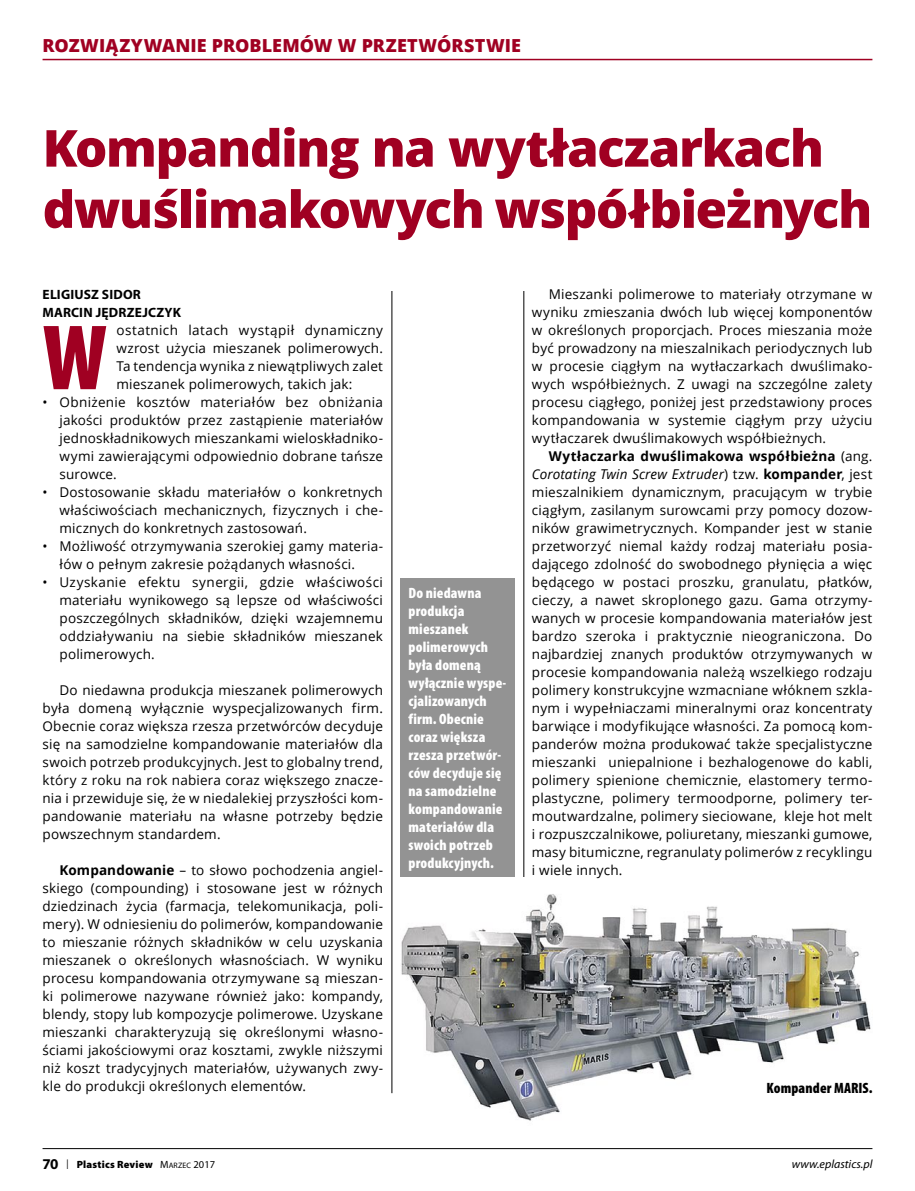
<style>
.page{position:relative;width:915px;height:1191px;background:#fff}
.page>*{position:absolute;margin:0;border:0;box-sizing:border-box;transform-origin:0 0}
.p09_first_letter{font:900 condensed 93.6px "Myriad Pro";color:#a00022}
.p01_tytul{font:800 51px/61.2px "Open Sans";letter-spacing:-.03em;color:#a00022}
.t1{font:800 18px "Open Sans";letter-spacing:.005em;color:#a00022}
.p20_foto{font:900 condensed 15px/18px "Myriad Pro";letter-spacing:.01em;color:#fff}
.p21_foto2{font:900 condensed 15px "Myriad Pro";letter-spacing:.01em;color:#000}
.p05_tekst{font:13.5px/18px "Open Sans";letter-spacing:.015em;color:#000;text-align:justify}
.p07_podpunkty{font:13.5px/18px "Open Sans";letter-spacing:.01em;color:#000;text-align:justify}
.p09_first_letter-2{font:13.5px/18px "Open Sans";letter-spacing:.015em;color:#000;text-align:justify}
.p03_autor{font:700 13.5px "Myriad Pro";letter-spacing:.015em;color:#000}
.t2{font:italic 12px "Myriad Pro";color:#000}
.t3{font:900 10.5px "Myriad Pro";letter-spacing:.02em;color:#000}
.s1{font-weight:700}
.s2{font-style:italic}
.s3{font-weight:700;font-size:15px}
.s4{font-weight:300;font-size:13.5px}
.s5{font-weight:400}
.s6{font-weight:400;font-size:7.8px}
</style>
<div class="page">
<hr style="left:391px;top:128px;width:1px;height:965px;background:#000">
<hr style="left:523px;top:128px;width:1px;height:965px;background:#000">
<hr style="left:43px;top:59px;width:829px;height:1px;background:#a00022">
<hr style="left:43px;top:1148px;width:829px;height:1px;background:#000">
<div style="left:350px;top:239px;width:207px;height:52px;background:#fff"></div>
<div style="left:470px;top:877px;width:118px;height:238px;background:#fff"></div>
<div style="left:43px;top:128px;width:829px;height:144px;background:#fff"></div>
<img style="left:401px;top:894px;width:470px;height:227px">
<div style="left:400px;top:578px;width:114px;height:299px;background:#939393"></div>
<h3 class="t1" style="left:43px;top:31px;width:480px">ROZWIĄZYWANIE PROBLEMÓW W PRZETWÓRSTWIE</h3>
<p class="p01_tytul" style="left:43px;top:115px;width:831px">Kompanding na wytłaczarkach dwuślimakowych współbieżnych</p>
<p class="p03_autor" style="left:43px;top:286px;width:100px">ELIGIUSZ SIDOR</p>
<p class="p03_autor" style="left:43px;top:304px;width:140px">MARCIN JĘDRZEJCZYK</p>
<p class="p09_first_letter" style="left:43px;top:306px;width:66px">W</p>
<p class="p09_first_letter-2" style="left:116px;top:321px;width:268px">ostatnich latach wystąpił dynamiczny wzrost użycia mieszanek polimerowych.<br>Ta tendencja wynika z niewątpliwych zalet mieszanek polimerowych, takich jak:</p>
<p class="p07_podpunkty" style="left:60px;top:393px;width:325px;text-indent:-17px">• Obniżenie kosztów materiałów bez obniżania jakości produktów przez zastąpienie materiałów jednoskładnikowych mieszankami wieloskładniko&shy;wymi zawierającymi odpowiednio dobrane tańsze surowce.</p>
<p class="p07_podpunkty" style="left:60px;top:483px;width:325px;text-indent:-17px">• Dostosowanie składu materiałów o konkretnych właściwościach mechanicznych, fizycznych i che&shy;micznych do konkretnych zastosowań.</p>
<p class="p07_podpunkty" style="left:60px;top:537px;width:325px;text-indent:-17px">• Możliwość otrzymywania szerokiej gamy materia&shy;łów o pełnym zakresie pożądanych własności.</p>
<p class="p07_podpunkty" style="left:60px;top:573px;width:325px;text-indent:-17px">• Uzyskanie efektu synergii, gdzie właściwości materiału wynikowego są lepsze od właściwości poszczególnych składników, dzięki wzajemnemu oddziaływaniu na siebie składników mieszanek polimerowych.</p>
<p class="p05_tekst" style="left:43px;top:681px;width:342px;text-indent:17px">Do niedawna produkcja mieszanek polimerowych była domeną wyłącznie wyspecjalizowanych firm.<br>Obecnie coraz większa rzesza przetwórców decyduje się na samodzielne kompandowanie materiałów dla swoich potrzeb produkcyjnych. Jest to globalny trend, który z roku na rok nabiera coraz większego znacze&shy;nia i przewiduje się, że w niedalekiej przyszłości kom&shy;pandowanie materiału na własne potrzeby będzie powszechnym standardem.</p>
<p class="p05_tekst" style="left:43px;top:861px;width:342px;text-indent:17px"><span class="s1">Kompandowanie</span> – to słowo pochodzenia angiel&shy;skiego (compounding) i stosowane jest w różnych dziedzinach życia (farmacja, telekomunikacja, poli&shy;mery). W odniesieniu do polimerów, kompandowanie to mieszanie różnych składników w celu uzyskania mieszanek o określonych własnościach. W wyniku procesu kompandowania otrzymywane są mieszan&shy;ki polimerowe nazywane również jako: kompandy, blendy, stopy lub kompozycje polimerowe. Uzyskane mieszanki charakteryzują się określonymi własno&shy;ściami jakościowymi oraz kosztami, zwykle niższymi niż koszt tradycyjnych materiałów, używanych zwy&shy;kle do produkcji określonych elementów.</p>
<p class="p20_foto" style="left:408px;top:584px;width:99px">Do niedawna produkcja mieszanek polimerowych była domeną wyłącznie wyspe&shy;cjalizowanych firm. Obecnie coraz większa rzesza przetwór&shy;ców decyduje się na samodzielne kompandowanie materiałów dla swoich potrzeb produkcyjnych.</p>
<p class="p05_tekst" style="left:531px;top:285px;width:342px;text-indent:17px">Mieszanki polimerowe to materiały otrzymane w wyniku zmieszania dwóch lub więcej komponentów w określonych proporcjach. Proces mieszania może być prowadzony na mieszalnikach periodycznych lub w procesie ciągłym na wytłaczarkach dwuślimako&shy;wych współbieżnych. Z uwagi na szczególne zalety procesu ciągłego, poniżej jest przedstawiony proces kompandowania w systemie ciągłym przy użyciu wytłaczarek dwuślimakowych współbieżnych.</p>
<p class="p05_tekst" style="left:531px;top:447px;width:342px;text-indent:17px"><span class="s1">Wytłaczarka dwuślimakowa współbieżna</span> (ang.<br><span class="s2">Corotating Twin Screw Extruder</span>) tzw. <span class="s1">kompander</span>, jest mieszalnikiem dynamicznym, pracującym w trybie ciągłym, zasilanym surowcami przy pomocy dozow&shy;ników grawimetrycznych. Kompander jest w stanie przetworzyć niemal każdy rodzaj materiału posia&shy;dającego zdolność do swobodnego płynięcia a więc będącego w postaci proszku, granulatu, płatków, cieczy, a nawet skroplonego gazu. Gama otrzymy&shy;wanych w procesie kompandowania materiałów jest bardzo szeroka i praktycznie nieograniczona. Do najbardziej znanych produktów otrzymywanych w procesie kompandowania należą wszelkiego rodzaju polimery konstrukcyjne wzmacniane włóknem szkla&shy;nym i wypełniaczami mineralnymi oraz koncentraty barwiące i modyfikujące własności. Za pomocą kom&shy;panderów można produkować także specjalistyczne mieszanki uniepalnione i bezhalogenowe do kabli, polimery spienione chemicznie, elastomery termo&shy;plastyczne, polimery termoodporne, polimery ter&shy;moutwardzalne, polimery sieciowane, kleje hot melt i rozpuszczalnikowe, poliuretany, mieszanki gumowe, masy bitumiczne, regranulaty polimerów z recyklingu i wiele innych.</p>
<p class="p21_foto2" style="left:766px;top:1079px;width:107px">Kompander MARIS.</p>
<p class="t3" style="left:43px;top:1158px;width:174px"><span class="s3">70</span> <span class="s4">l</span> Plastics Review <span class="s5">M</span><span class="s6">ARZEC</span> <span class="s5">2017</span></p>
<p class="t2" style="left:791px;top:1156px;width:82px">www.eplastics.pl</p>
</div>
